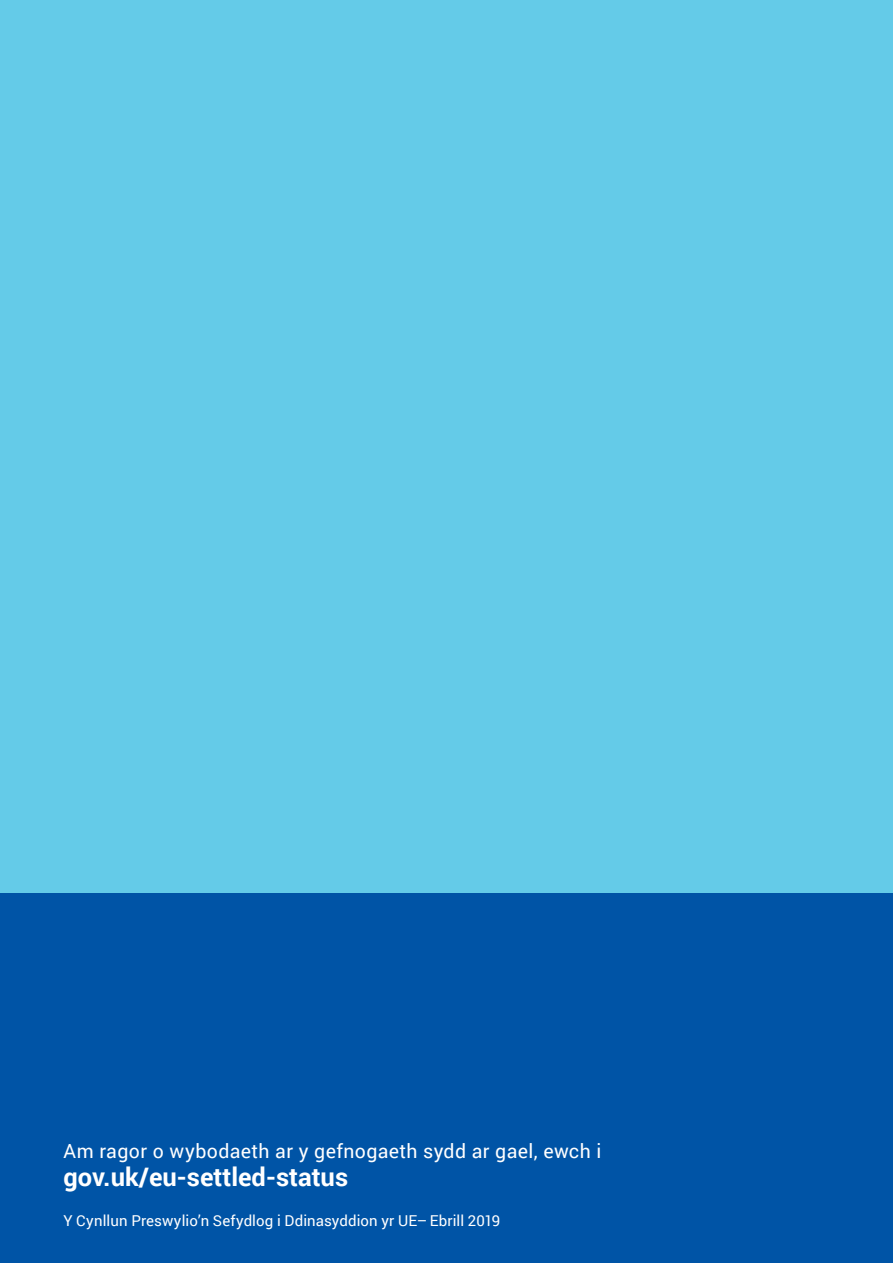
<style>
.page{position:relative;width:893px;height:1263px;background:#64cbe8}
.page>*{position:absolute;margin:0;border:0;box-sizing:border-box;transform-origin:0 0}
.t1{font:700 25.5px "Roboto";color:#fff}
.t2{font:19.5px "Roboto";letter-spacing:.02em;color:#fff}
.t3{font:15px "Roboto";letter-spacing:.005em;color:#fff}
</style>
<div class="page">
<div style="left:0;top:893px;width:893px;height:370px;background:#0054a6"></div>
<h2 class="t2" style="left:63px;top:1137px;width:539px">Am ragor o wybodaeth ar y gefnogaeth sydd ar gael, ewch i</h2>
<h1 class="t1" style="left:63px;top:1159px;width:286px">gov.uk/eu-settled-status</h1>
<p class="t3" style="left:63px;top:1210px;width:438px">Y Cynllun Preswylio’n Sefydlog i Ddinasyddion yr UE– Ebrill 2019</p>
</div>
